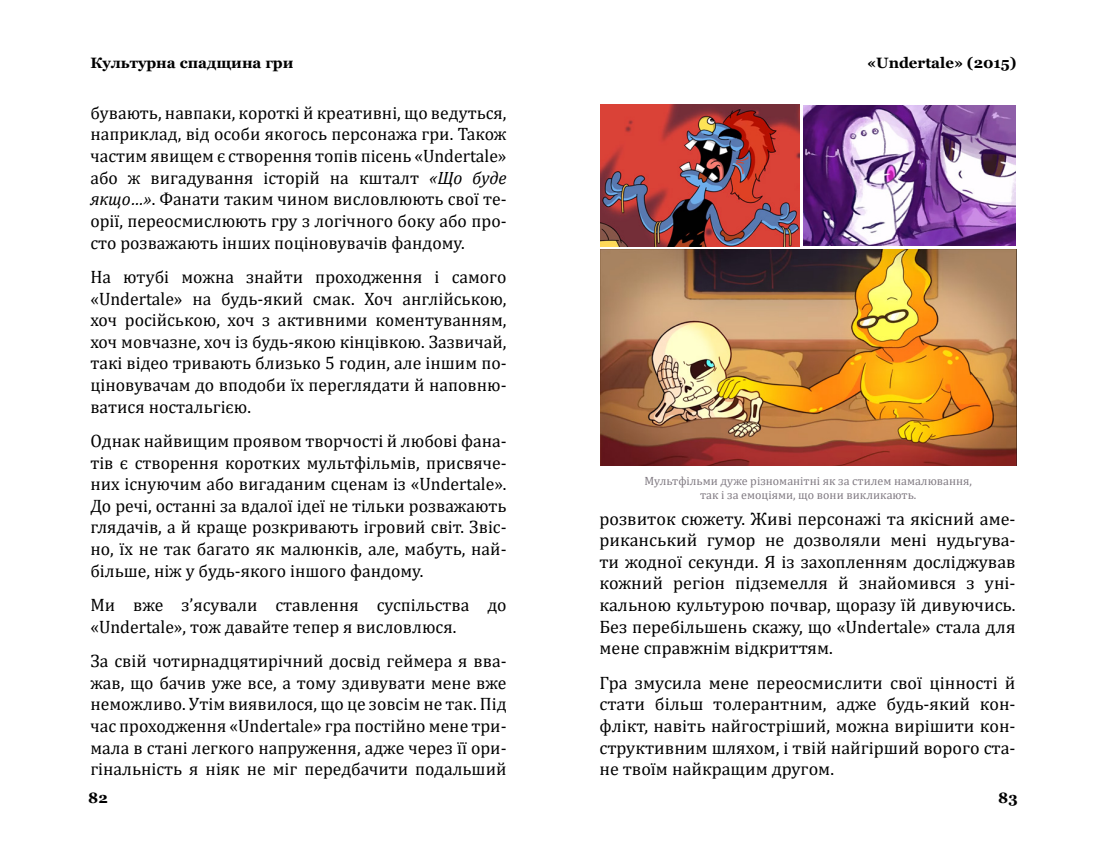
<style>
.page{position:relative;width:1106px;height:851px;background:#fff}
.page>*{position:absolute;margin:0;border:0;box-sizing:border-box;transform-origin:0 0}
.t1{font:18px/21.6px "Cambria";color:#000;text-align:justify}
.t2{font:700 15px "Georgia";color:#000}
.t3{font:12px/14.4px "Cambria";color:#807a82;text-align:center}
.s1{font-style:italic}
</style>
<div class="page">
<img style="left:600px;top:105px;width:199px;height:141px">
<img style="left:804px;top:106px;width:211px;height:139px">
<img style="left:600px;top:250px;width:416px;height:216px">
<p class="t2" style="left:91px;top:53px;width:204px">Культурна спадщина гри</p>
<p class="t1" style="left:90px;top:102px;width:418px">бувають, навпаки, короткі й креативні, що ведуться, наприклад, від особи якогось персонажа гри. Також частим явищем є створення топів пісень «Undertale» або ж вигадування історій на кшталт <span class="s1">«Що буде якщо…»</span>. Фанати таким чином висловлюють свої те&shy;орії, переосмислюють гру з логічного боку або про&shy;сто розважають інших поціновувачів фандому.</p>
<p class="t1" style="left:90px;top:266px;width:418px">На ютубі можна знайти проходження і самого «Undertale» на будь-який смак. Хоч англійською, хоч російською, хоч з активними коментуванням, хоч мовчазне, хоч із будь-якою кінцівкою. Зазвичай, такі відео тривають близько 5 годин, але іншим по&shy;ціновувачам до вподоби їх переглядати й наповню&shy;ватися ностальгією.</p>
<p class="t1" style="left:90px;top:430px;width:418px">Однак найвищим проявом творчості й любові фана&shy;тів є створення коротких мультфільмів, присвяче&shy;них існуючим або вигаданим сценам із «Undertale».<br>До речі, останні за вдалої ідеї не тільки розважають глядачів, а й краще розкривають ігровий світ. Звіс&shy;но, їх не так багато як малюнків, але, мабуть, най&shy;більше, ніж у будь-якого іншого фандому.</p>
<p class="t1" style="left:90px;top:594px;width:417px">Ми вже з’ясували ставлення суспільства до «Undertale», тож давайте тепер я висловлюся.</p>
<p class="t1" style="left:90px;top:650px;width:418px">За свій чотирнадцятирічний досвід геймера я вва&shy;жав, що бачив уже все, а тому здивувати мене вже неможливо. Утім виявилося, що це зовсім не так. Під час проходження «Undertale» гра постійно мене три&shy;мала в стані легкого напруження, адже через її ори&shy;гінальність я ніяк не міг передбачити подальший</p>
<p class="t2" style="left:867px;top:53px;width:151px">«Undertale» (2015)</p>
<p class="t3" style="left:644px;top:473px;width:329px">Мультфільми дуже різноманітні як за стилем намалювання, так і за емоціями, що вони викликають.</p>
<p class="t1" style="left:599px;top:507px;width:417px">розвиток сюжету. Живі персонажі та якісний аме&shy;риканський гумор не дозволяли мені нудьгува&shy;ти жодної секунди. Я із захопленням досліджував кожний регіон підземелля й знайомився з уні&shy;кальною культурою почвар, щоразу їй дивуючись.<br>Без перебільшень скажу, що «Undertale» стала для мене справжнім відкриттям.</p>
<p class="t1" style="left:599px;top:671px;width:417px">Гра змусила мене переосмислити свої цінності й стати більш толерантним, адже будь-який кон&shy;флікт, навіть найгостріший, можна вирішити кон&shy;структивним шляхом, і твій найгірший ворого ста&shy;не твоїм найкращим другом.</p>
<p class="t2" style="left:88px;top:787px;width:21px">82</p>
<p class="t2" style="left:998px;top:787px;width:21px">83</p>
</div>
